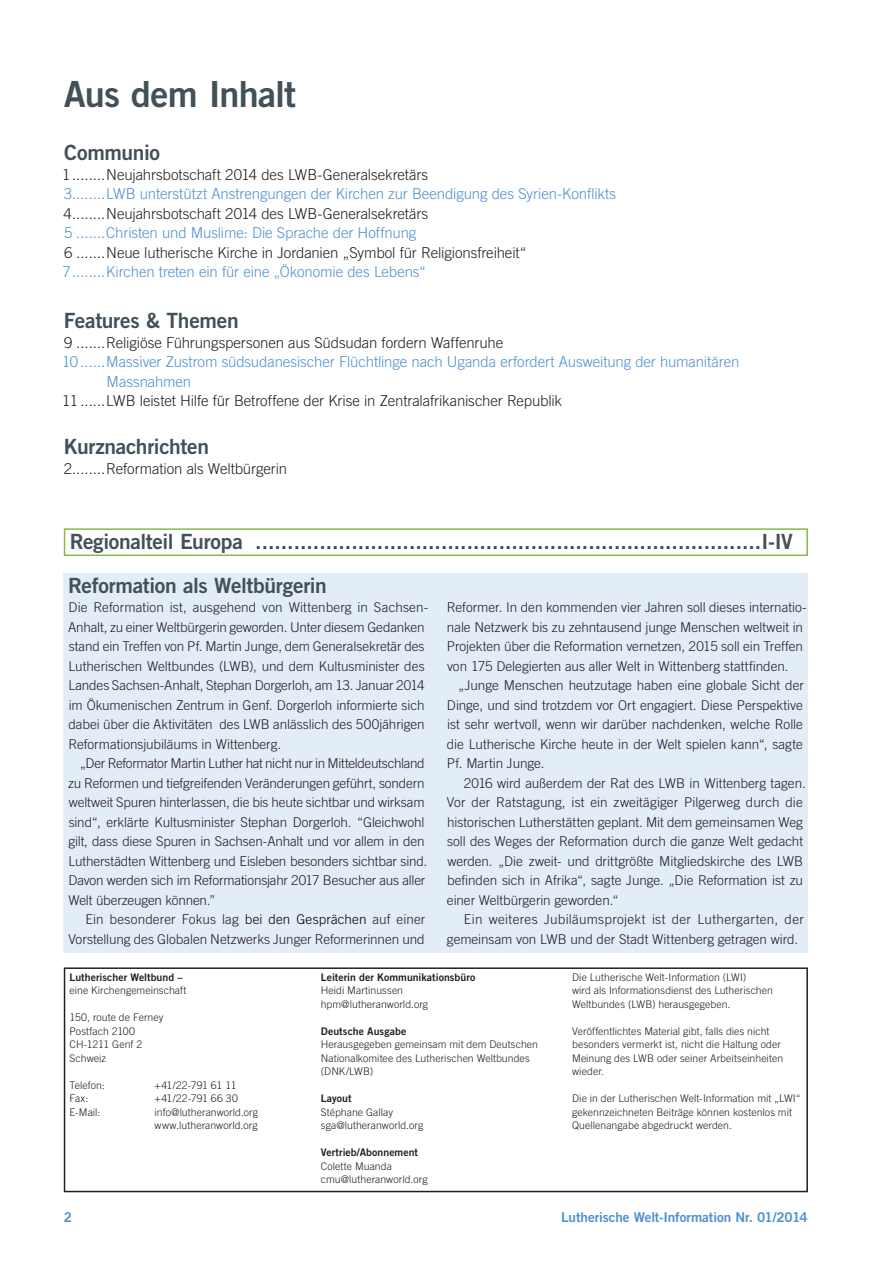
<style>
.page{position:relative;width:893px;height:1263px;background:#fff}
.page>*{position:absolute;margin:0;border:0;box-sizing:border-box;transform-origin:0 0}
.Heading_1{font:36px "Trade Gothic LT Std Bd 2";letter-spacing:-.02em;color:#425159}
.Heading_3_alt{font:21px "Trade Gothic LT Std Bd 2";letter-spacing:-.015em;color:#425159}
.Box_title{font:21px "Trade Gothic LT Std Bd 2";letter-spacing:-.015em;color:#425159}
.TOC_Heading_1{font:300 15px "Trade Gothic LT Std";letter-spacing:-.01em;color:#231f20}
.TOC_Heading_1_blue{font:300 15px/19.5px "Trade Gothic LT Std";letter-spacing:-.01em;color:#5090cc}
.Box{font:300 13.5px/19.5px "Trade Gothic LT Std";letter-spacing:-.005em;color:#231f20}
.Box_first{font:300 13.5px/19.5px "Trade Gothic LT Std";letter-spacing:-.005em;color:#231f20}
.Page_footer{font:13.5px "Trade Gothic LT Std Bd 2";letter-spacing:-.005em;color:#5090cc}
.Impressum{font:300 10.5px/13.5px "Trade Gothic LT Std";letter-spacing:.005em;color:#231f20}
.Impressum-2{font:300 10.5px "Trade Gothic LT Std";letter-spacing:-.025em;color:#231f20}
.s1{color:#000}
.s2{font-family:"Trade Gothic LT Std Bd 2";font-weight:400}
</style>
<div class="page">
<div style="left:64px;top:967px;width:744px;height:225px;border:2px solid #231f20"></div>
<div style="left:64px;top:528px;width:744px;height:28px;border:2px solid #84bc47"></div>
<div style="left:64px;top:573px;width:744px;height:379px;background:#e3edf7"></div>
<p class="Heading_1" style="left:64px;top:72px;width:234px">Aus dem Inhalt</p>
<p class="Heading_3_alt" style="left:64px;top:140px;width:97px">Communio</p>
<p class="TOC_Heading_1" style="left:62px;top:166px;width:10px">1</p>
<p class="TOC_Heading_1" style="left:106px;top:166px;width:323px">Neujahrsbotschaft 2014 des LWB-Generalsekretärs</p>
<p class="TOC_Heading_1_blue" style="left:64px;top:184px;width:10px">3</p>
<p class="TOC_Heading_1_blue" style="left:106px;top:184px;width:511px">LWB unterstützt Anstrengungen der Kirchen zur Beendigung des Syrien-Konflikts</p>
<p class="TOC_Heading_1" style="left:63px;top:205px;width:10px">4</p>
<p class="TOC_Heading_1" style="left:106px;top:205px;width:323px">Neujahrsbotschaft 2014 des LWB-Generalsekretärs</p>
<p class="TOC_Heading_1_blue" style="left:64px;top:223px;width:10px">5</p>
<p class="TOC_Heading_1_blue" style="left:106px;top:223px;width:312px">Christen und Muslime: Die Sprache der Hoffnung</p>
<p class="TOC_Heading_1" style="left:64px;top:244px;width:10px">6</p>
<p class="TOC_Heading_1" style="left:106px;top:244px;width:422px">Neue lutherische Kirche in Jordanien „Symbol für Religionsfreiheit“</p>
<p class="TOC_Heading_1_blue" style="left:62px;top:262px;width:10px">7</p>
<p class="TOC_Heading_1_blue" style="left:106px;top:262px;width:321px">Kirchen treten ein für eine „Ökonomie des Lebens“</p>
<p class="Heading_3_alt" style="left:64px;top:308px;width:176px">Features &amp; Themen</p>
<p class="TOC_Heading_1" style="left:64px;top:334px;width:10px">9</p>
<p class="TOC_Heading_1" style="left:106px;top:334px;width:398px">Religiöse Führungspersonen aus Südsudan fordern Waffenruhe</p>
<p class="TOC_Heading_1_blue" style="left:62px;top:352px;width:17px">10</p>
<p class="TOC_Heading_1_blue" style="left:106px;top:352px;width:635px">Massiver Zustrom südsudanesischer Flüchtlinge nach Uganda erfordert Ausweitung der humanitären<br>Massnahmen</p>
<p class="TOC_Heading_1" style="left:62px;top:392px;width:17px">11</p>
<p class="TOC_Heading_1" style="left:106px;top:392px;width:457px">LWB leistet Hilfe für Betroffene der Krise in Zentralafrikanischer Republik</p>
<p class="Heading_3_alt" style="left:64px;top:434px;width:147px">Kurznachrichten</p>
<p class="TOC_Heading_1" style="left:64px;top:460px;width:10px">2</p>
<p class="TOC_Heading_1" style="left:106px;top:460px;width:182px">Reformation als Weltbürgerin</p>
<p class="Heading_3_alt" style="left:70px;top:529px;width:725px">Regionalteil Europa ...............................................................................I-IV</p>
<p class="Box_title" style="left:68px;top:572px;width:260px">Reformation als Weltbürgerin</p>
<p class="Box_first" style="left:68px;top:597px;width:362px">Die Reformation ist, ausgehend von Wittenberg in Sachsen-Anhalt, zu einer Weltbürgerin geworden. Unter diesem Gedanken stand ein Treffen von Pf. Martin Junge, dem Generalsekretär des Lutherischen Weltbundes (LWB), und dem Kultusminister des Landes Sachsen-Anhalt, Stephan Dorgerloh, am 13. Januar 2014 im Ökumenischen Zentrum in Genf. Dorgerloh informierte sich dabei über die Aktivitäten des LWB anlässlich des 500jährigen Reformationsjubiläums in Wittenberg.</p>
<p class="Box" style="left:68px;top:753px;width:361px;text-indent:12px">„Der Reformator Martin Luther hat nicht nur in Mitteldeutschland zu Reformen und tiefgreifenden Veränderungen geführt, sondern weltweit Spuren hinterlassen, die bis heute sichtbar und wirksam sind“, erklärte Kultusminister Stephan Dorgerloh. “Gleichwohl gilt, dass diese Spuren in Sachsen-Anhalt und vor allem in den Lutherstädten Wittenberg und Eisleben besonders sichtbar sind.<br>Davon werden sich im Reformationsjahr 2017 Besucher aus aller Welt überzeugen können.”</p>
<p class="Box" style="left:68px;top:909px;width:358px;text-align:right">Ein besonderer Fokus lag <span class="s1">bei den Gesprächen</span> auf einer<br>Vorstellung des Globalen Netzwerks Junger Reformerinnen und</p>
<p class="Box" style="left:447px;top:597px;width:361px">Reformer. In den kommenden vier Jahren soll dieses internatio&shy;nale Netzwerk bis zu zehntausend junge Menschen weltweit in Projekten über die Reformation vernetzen, 2015 soll ein Treffen von 175 Delegierten aus aller Welt in Wittenberg stattfinden.</p>
<p class="Box" style="left:447px;top:675px;width:358px;text-align:justify;text-indent:12px">„Junge Menschen heutzutage haben eine globale Sicht der Dinge, und sind trotzdem vor Ort engagiert. Diese Perspektive ist sehr wertvoll, wenn wir darüber nachdenken, welche Rolle die Lutherische Kirche heute in der Welt spielen kann“, sagte Pf. Martin Junge.</p>
<p class="Box" style="left:447px;top:773px;width:360px;text-indent:17px">2016 wird außerdem der Rat des LWB in Wittenberg tagen.<br>Vor der Ratstagung, ist ein zweitägiger Pilgerweg durch die historischen Lutherstätten geplant. Mit dem gemeinsamen Weg soll des Weges der Reformation durch die ganze Welt gedacht werden. „Die zweit- und drittgrößte Mitgliedskirche des LWB befinden sich in Afrika“, sagte Junge. „Die Reformation ist zu einer Weltbürgerin geworden.“</p>
<p class="Box" style="left:447px;top:909px;width:358px;text-indent:17px">Ein weiteres Jubiläumsprojekt ist der Luthergarten, der gemeinsam von LWB und der Stadt Wittenberg getragen wird.</p>
<p class="Impressum" style="left:70px;top:970px;width:118px"><span class="s2">Lutherischer Weltbund – </span>eine Kirchengemeinschaft</p>
<p class="Impressum" style="left:70px;top:1011px;width:95px">150, route de Ferney<br>Postfach 2100<br>CH-1211 Genf 2<br>Schweiz</p>
<p class="Impressum" style="left:70px;top:1078px;width:37px">Telefon:</p>
<p class="Impressum-2" style="left:155px;top:1079px;width:83px">+41/22-791 61 11</p>
<p class="Impressum" style="left:70px;top:1092px;width:20px">Fax:</p>
<p class="Impressum" style="left:155px;top:1092px;width:85px">+41/22-791 66 30</p>
<p class="Impressum" style="left:70px;top:1105px;width:32px">E-Mail:</p>
<p class="Impressum" style="left:155px;top:1105px;width:105px">info@lutheranworld.org www.lutheranworld.org</p>
<p class="Impressum" style="left:321px;top:970px;width:156px"><span class="s2">Leiterin der Kommunikationsbüro<br></span>Heidi Martinussen hpm@lutheranworld.org</p>
<p class="Impressum" style="left:321px;top:1024px;width:219px"><span class="s2">Deutsche Ausgabe<br></span>Herausgegeben gemeinsam mit dem Deutschen<br>Nationalkomitee des Lutherischen Weltbundes (DNK/LWB)</p>
<p class="Impressum" style="left:321px;top:1092px;width:104px"><span class="s2">Layout<br></span>Stéphane Gallay sga@lutheranworld.org</p>
<p class="Impressum" style="left:321px;top:1146px;width:108px"><span class="s2">Vertrieb/Abonnement<br></span>Colette Muanda cmu@lutheranworld.org</p>
<p class="Impressum" style="left:572px;top:970px;width:202px">Die Lutherische Welt-Information (LWI)<br>wird als Informationsdienst des Lutherischen<br>Weltbundes (LWB) herausgegeben.</p>
<p class="Impressum" style="left:572px;top:1024px;width:213px">Veröffentlichtes Material gibt, falls dies nicht besonders vermerkt ist, nicht die Haltung oder Meinung des LWB oder seiner Arbeitseinheiten wieder.</p>
<p class="Impressum" style="left:572px;top:1092px;width:230px">Die in der Lutherischen Welt-Information mit „LWI“ gekennzeichneten Beiträge können kostenlos mit<br>Quellenangabe abgedruckt werden.</p>
<p class="Page_footer" style="left:64px;top:1208px;width:10px">2</p>
<p class="Page_footer" style="left:561px;top:1208px;width:248px">Lutherische Welt-Information Nr. 01/2014</p>
</div>
